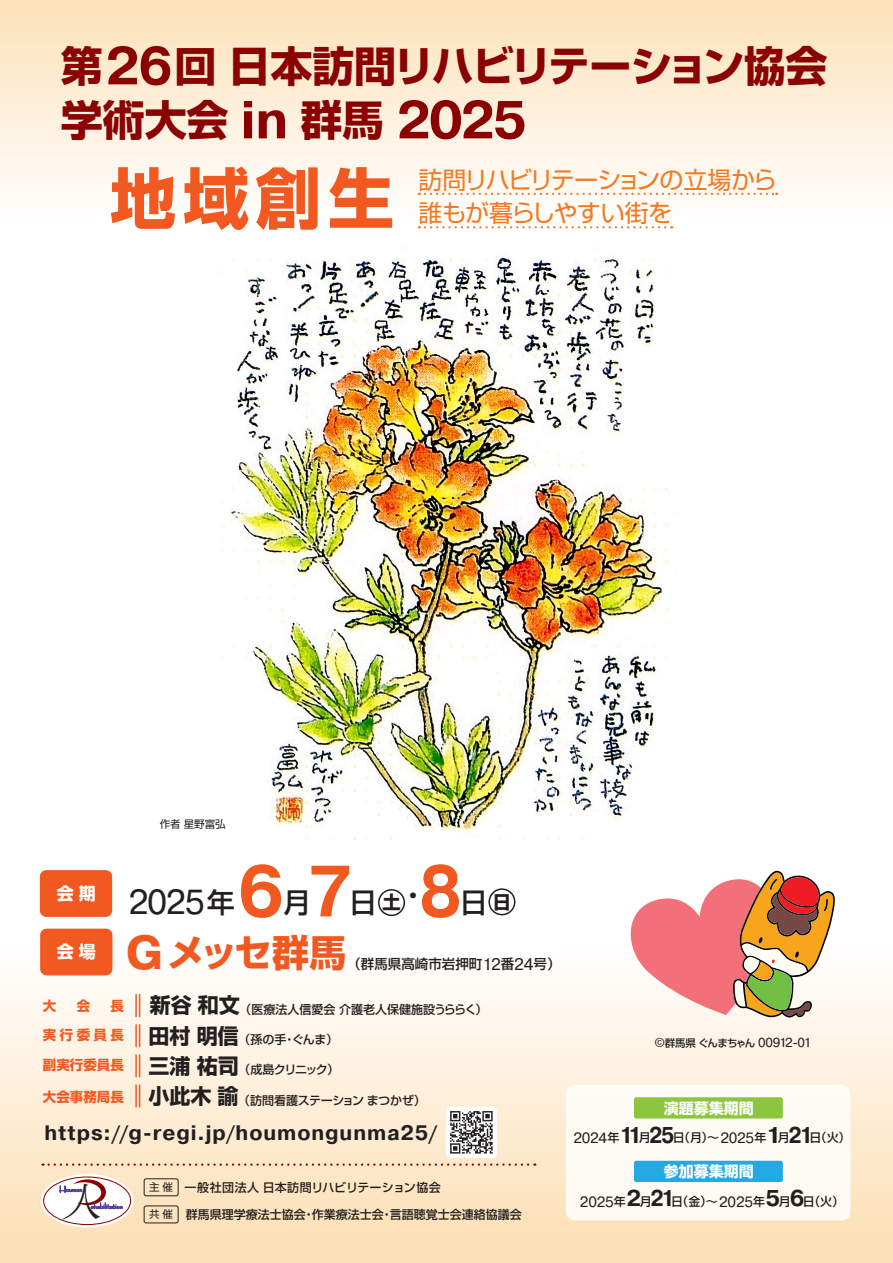
<style>
.page{position:relative;width:893px;height:1263px;background:#fff}
.page>*{position:absolute;margin:0;border:0;box-sizing:border-box;transform-origin:0 0}
.t1{font:700 72.45px "Pragmatica";color:#f15921}
.t2{font:700 72.45px "Pragmatica";color:#f15921;scale:.9 1}
.t3{font:700 66px "Shin Go Pro";color:#f15921}
.t4{font:700 42px/54px "Shin Go Pro";letter-spacing:-.02em;color:#8b0202}
.t5{font:700 37.5px "Shin Go Pro";letter-spacing:-.045em;color:#f15921}
.t6{font:34.65px "Pragmatica";color:#231f20}
.t7{font:500 28.05px "Shin Go Pro";color:#231f20}
.t8{font:24px/33px "Shin Go Pro";letter-spacing:-.03em;color:#f47921}
.t9{font:700 21px "Pragmatica";letter-spacing:.04em;color:#231f20}
.t10{font:700 17.1px "Shin Go Pro";color:#fff}
.t11{font:700 15px "Shin Go Pro";color:#fff}
.t12{font:500 13.5px "Shin Go Pro";color:#231f20}
.t13{font:700 13.5px "Shin Go Pro";color:#f15921}
.t14{font:500 12px "Shin Go Pro";color:#231f20}
.t15{font:500 12px "Shin Go Pro";letter-spacing:-.03em;color:#231f20}
.t16{font:500 12px "Shin Go Pro";letter-spacing:.025em;color:#231f20}
.t17{font:500 12px "Shin Go Pro";letter-spacing:-.115em;color:#231f20}
.t18{font:500 10.5px "Shin Go Pro";letter-spacing:-.065em;color:#231f20}
.t19{font:10.5px "Shin Go Pro";color:#231f20}
.s1{font-family:"Pragmatica";font-size:53.4px}
.s2{font-family:"Shin Go Pro";font-weight:500;font-size:28.05px}
.s3{font-weight:700;font-size:18.15px}
.s4{font-family:"Pragmatica";font-size:47.7px}
.s5{font-family:"Pragmatica";font-weight:400;font-size:16.8px}
.s6{font-weight:700;font-size:21px}
.s7{font-weight:400;font-size:10.5px}
.s8{font-family:"Pragmatica";font-weight:400;font-size:13.2px}
.s9{font-family:"Pragmatica";font-weight:400;font-size:13.05px}
.s10{font-family:"Pragmatica";font-weight:400;font-size:14.85px}
.s11{font-family:"Pragmatica";font-weight:700;font-size:22.8px}
</style>
<div class="page">
<img style="left:0;top:0;width:893px;height:1263px">
<div style="left:378px;top:889px;width:27px;height:27px;border:2px solid #231f20;border-radius:50%"></div>
<div style="left:488px;top:888px;width:27px;height:27px;border:2px solid #231f20;border-radius:50%"></div>
<div style="left:40px;top:870px;width:72px;height:47px;background:#f15921;border-radius:6px"></div>
<div style="left:40px;top:929px;width:72px;height:46px;background:#f15921;border-radius:6px"></div>
<div style="left:566px;top:1085px;width:284px;height:135px;background:#fefaf4;border-radius:9px"></div>
<div style="left:634px;top:1097px;width:149px;height:21px;background:#8bc63e;border-radius:2px"></div>
<div style="left:634px;top:1161px;width:149px;height:21px;background:#24aae1;border-radius:2px"></div>
<div style="left:144px;top:1178px;width:35px;height:18px;border:1px solid #231f20;border-radius:2px"></div>
<div style="left:144px;top:1205px;width:35px;height:18px;border:1px solid #231f20;border-radius:2px"></div>
<div style="left:44px;top:1177px;width:87px;height:47px;background:#fff;border-radius:50%"></div>
<div style="left:41px;top:1174px;width:93px;height:53px;border:6px solid #fff;border-radius:50%"></div>
<div style="left:43px;top:1176px;width:88px;height:49px;border:1px solid #8b0202;border-radius:50%"></div>
<svg style="left:419px;top:193px;width:358px;height:2px"></svg>
<svg style="left:419px;top:226px;width:253px;height:2px"></svg>
<svg style="left:623px;top:870px;width:214px;height:147px"></svg>
<svg style="left:43px;top:1163px;width:492px;height:3px"></svg>
<svg style="left:139px;top:995px;width:1px;height:21px"></svg>
<hr style="left:135px;top:995px;width:2px;height:21px;background:#f15921">
<svg style="left:139px;top:1025px;width:1px;height:22px"></svg>
<hr style="left:135px;top:1025px;width:2px;height:22px;background:#f15921">
<svg style="left:139px;top:1055px;width:1px;height:22px"></svg>
<hr style="left:135px;top:1055px;width:2px;height:22px;background:#f15921">
<svg style="left:139px;top:1085px;width:1px;height:22px"></svg>
<hr style="left:135px;top:1085px;width:2px;height:22px;background:#f15921">
<div style="left:446px;top:1107px;width:51px;height:51px;background:#fff;border-radius:4px"></div>
<svg style="left:450px;top:1111px;width:43px;height:42px"></svg>
<svg style="left:59px;top:1179px;width:64px;height:42px"></svg>
<h3 class="t4" style="left:61px;top:34px;width:768px">第<span class="s1">26</span>回日本訪問リハビリテーション協会学術大会 <span class="s1">in</span> 群馬 <span class="s1">2025</span></h3>
<h2 class="t3" style="left:110px;top:146px;width:285px">地域創生</h2>
<h3 class="t8" style="left:418px;top:160px;width:360px">訪問リハビリテーションの立場から誰もが暮らしやすい街を</h3>
<h3 class="t10" style="left:57px;top:880px;width:41px">会期</h3>
<h3 class="t10" style="left:57px;top:938px;width:41px">会場</h3>
<p class="t19" style="left:160px;top:815px;width:67px">作者星野富弘</p>
<h1 class="t1" style="left:238px;top:844px;width:116px">6 7</h1>
<h1 class="t2" style="left:419px;top:844px;width:49px">8</h1>
<h3 class="t6" style="left:128px;top:881px;width:134px">2025<span class="s2">年　</span></h3>
<h3 class="t7" style="left:283px;top:879px;width:29px">月</h3>
<h3 class="t7" style="left:349px;top:875px;width:79px">日<span class="s3">土</span>・</h3>
<h3 class="t7" style="left:460px;top:879px;width:53px">日<span class="s3">日</span></h3>
<h3 class="t5" style="left:126px;top:923px;width:222px"><span class="s4">G</span>メッセ群馬</h3>
<p class="t12" style="left:347px;top:952px;width:215px">（群馬県高崎市岩押町<span class="s5">12</span>番<span class="s5">24</span>号）</p>
<p class="t13" style="left:43px;top:995px;width:15px">大</p>
<p class="t13" style="left:77px;top:995px;width:15px">会</p>
<p class="t14" style="left:110px;top:1000px;width:379px"><sup>長</sup> <span class="s6">新谷和文</span>（医療法人信愛会介護老人保健施設うららく）</p>
<p class="t14" style="left:43px;top:1030px;width:297px"><sup>実行委員長</sup> <span class="s6">田村明信</span>（孫の手・ぐんま）</p>
<p class="t17" style="left:43px;top:1060px;width:298px"><sup>副実行委員長</sup> <span class="s6">三浦祐司</span>（成島クリニック）</p>
<p class="t15" style="left:43px;top:1090px;width:384px"><sup>大会事務局長</sup> <span class="s6">小此木諭</span>（訪問看護ステーションまつかぜ）</p>
<h3 class="t9" style="left:44px;top:1119px;width:395px">https://g-regi.jp/houmongunma25/</h3>
<p class="t16" style="left:149px;top:1177px;width:293px"><span class="s7">主催</span> 一般社団法人日本訪問リハビリテーション協会</p>
<p class="t14" style="left:149px;top:1204px;width:374px"><span class="s7">共催</span> 群馬県理学療法士協会・作業療法士会・言語聴覚士会連絡協議会</p>
<p class="t18" style="left:654px;top:1034px;width:159px"><span class="s8">©</span>群馬県ぐんまちゃん <span class="s9">00912</span><span class="s8">-</span><span class="s9">01</span></p>
<p class="t11" style="left:664px;top:1096px;width:91px">演題募集期間</p>
<p class="t14" style="left:573px;top:1128px;width:279px"><span class="s10">2024</span>年<span class="s11">11</span>月<span class="s11">25</span>日（月）～<span class="s10">2025</span>年<span class="s11">1</span>月<span class="s11">21</span>日（火）</p>
<p class="t11" style="left:664px;top:1159px;width:91px">参加募集期間</p>
<p class="t14" style="left:580px;top:1191px;width:266px"><span class="s10">2025</span>年<span class="s11">2</span>月<span class="s11">21</span>日（金）～<span class="s10">2025</span>年<span class="s11">5</span>月<span class="s11">6</span>日（火）</p>
</div>
